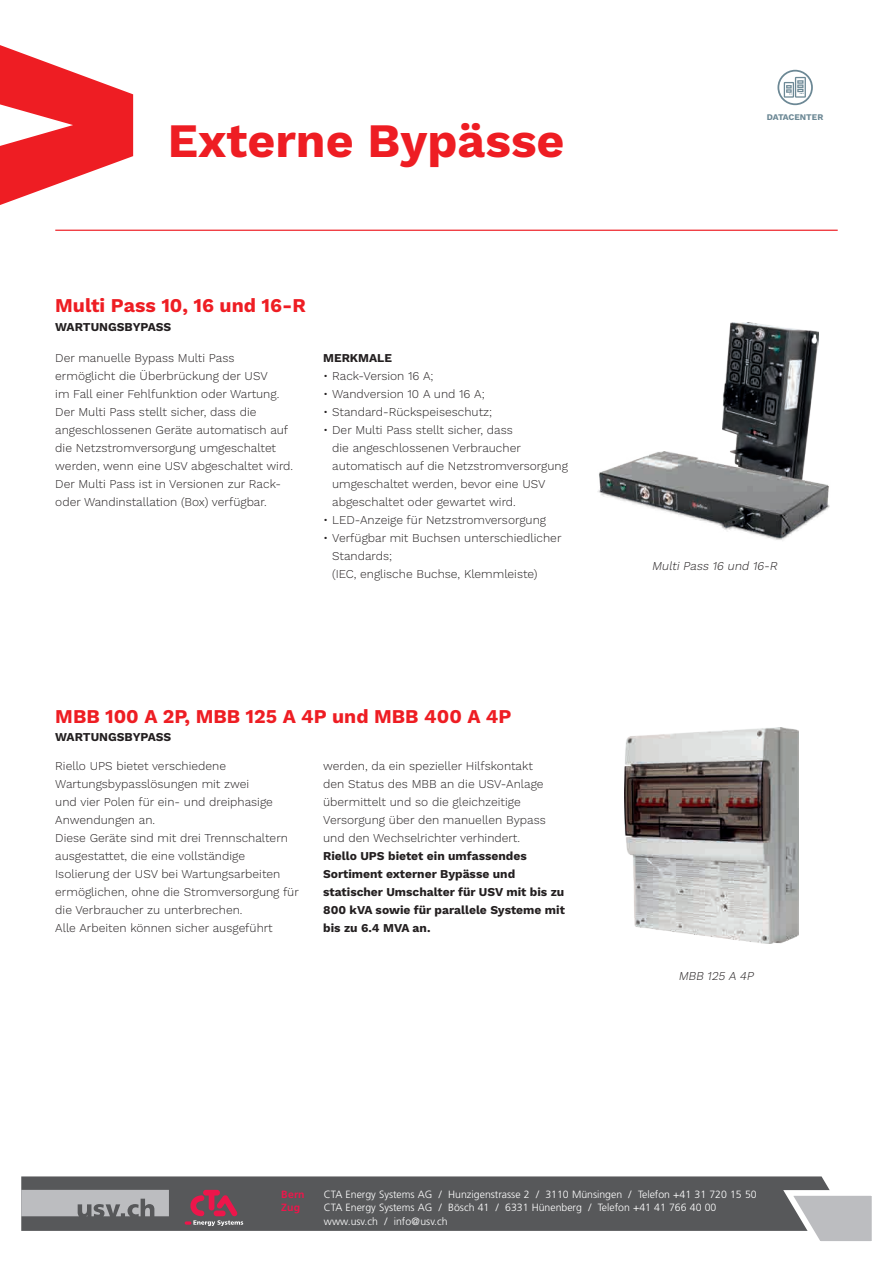
<style>
.page{position:relative;width:893px;height:1263px;background:#fff}
.page>*{position:absolute;margin:0;border:0;box-sizing:border-box;transform-origin:0 0}
.TITOLI_BIG{font:700 48px "Work Sans";color:#ee1d23}
.t1{font:700 19.5px "Work Sans";color:#ee1d23}
.t2{font:300 12px/18px "Work Sans";color:#231f20}
.TITOLI{font:700 12px/18px "Work Sans";color:#231f20}
.t3{font:italic 300 12px "Work Sans";color:#231f20}
.t4{font:300 10.5px/13.5px "Frutiger";color:#fff}
.t5{font:700 10.5px "Frutiger";letter-spacing:.02em;color:#ed164b}
.t6{font:700 8.7px "Work Sans";color:#6c8895}
</style>
<div class="page">
<div style="left:21px;top:1176px;width:806px;height:55px;background:#57585a"></div>
<svg style="left:185px;top:1190px;width:58px;height:36px"></svg>
<svg style="left:21px;top:1190px;width:148px;height:26px"></svg>
<svg style="left:778px;top:1185px;width:94px;height:56px"></svg>
<svg style="left:0;top:45px;width:133px;height:160px"></svg>
<hr style="left:55px;top:230px;width:783px;height:1px;background:#ee1d23">
<svg style="left:777px;top:70px;width:36px;height:35px"></svg>
<div style="left:779px;top:72px;width:32px;height:31px;background:#fff;border-radius:50%"></div>
<svg style="left:784px;top:77px;width:22px;height:21px"></svg>
<img style="left:722px;top:322px;width:96px;height:130px">
<img style="left:598px;top:452px;width:232px;height:89px">
<img style="left:624px;top:728px;width:174px;height:215px">
<p class="TITOLI_BIG" style="left:168px;top:113px;width:398px">Externe Bypässe</p>
<p class="t1" style="left:55px;top:295px;width:252px">Multi Pass 10, 16 und 16-R</p>
<p class="TITOLI" style="left:55px;top:318px;width:118px">WARTUNGSBYPASS</p>
<p class="t2" style="left:55px;top:349px;width:239px">Der manuelle Bypass Multi Pass ermöglicht die Überbrückung der USV<br>im Fall einer Fehlfunktion oder Wartung.<br>Der Multi Pass stellt sicher, dass die angeschlossenen Geräte automatisch auf die Netzstromversorgung umgeschaltet werden, wenn eine USV abgeschaltet wird.<br>Der Multi Pass ist in Versionen zur Rack&shy;oder Wandinstallation (Box) verfügbar.</p>
<p class="TITOLI" style="left:323px;top:350px;width:70px">MERKMALE</p>
<p class="t2" style="left:323px;top:367px;width:112px">• Rack-Version 16 A;</p>
<p class="t2" style="left:323px;top:385px;width:163px">• Wandversion 10 A und 16 A;</p>
<p class="t2" style="left:323px;top:403px;width:171px">• Standard-Rückspeiseschutz;</p>
<p class="t2" style="left:332px;top:421px;width:237px;text-indent:-9px">• Der Multi Pass stellt sicher, dass<br>die angeschlossenen Verbraucher automatisch auf die Netzstromversorgung umgeschaltet werden, bevor eine USV abgeschaltet oder gewartet wird.</p>
<p class="t2" style="left:323px;top:511px;width:224px">• LED-Anzeige für Netzstromversorgung</p>
<p class="t2" style="left:332px;top:529px;width:231px;text-indent:-9px">• Verfügbar mit Buchsen unterschiedlicher<br>Standards;</p>
<p class="t2" style="left:332px;top:565px;width:207px">(IEC, englische Buchse, Klemmleiste)</p>
<p class="t1" style="left:55px;top:705px;width:458px">MBB 100 A 2P, MBB 125 A 4P und MBB 400 A 4P</p>
<p class="TITOLI" style="left:55px;top:728px;width:118px">WARTUNGSBYPASS</p>
<p class="t2" style="left:55px;top:758px;width:219px">Riello UPS bietet verschiedene<br>Wartungsbypasslösungen mit zwei und vier Polen für ein- und dreiphasige<br>Anwendungen an.</p>
<p class="t2" style="left:55px;top:830px;width:245px">Diese Geräte sind mit drei Trennschaltern ausgestattet, die eine vollständige Isolierung der USV bei Wartungsarbeiten ermöglichen, ohne die Stromversorgung für die Verbraucher zu unterbrechen.</p>
<p class="t2" style="left:55px;top:920px;width:219px">Alle Arbeiten können sicher ausgeführt</p>
<p class="t2" style="left:323px;top:758px;width:224px">werden, da ein spezieller Hilfskontakt den Status des MBB an die USV-Anlage übermittelt und so die gleichzeitige Versorgung über den manuellen Bypass und den Wechselrichter verhindert.</p>
<p class="TITOLI" style="left:323px;top:848px;width:243px">Riello UPS bietet ein umfassendes<br>Sortiment externer Bypässe und statischer Umschalter für USV mit bis zu<br>800 kVA sowie für parallele Systeme mit bis zu 6.4 MVA an.</p>
<p class="t6" style="left:767px;top:112px;width:58px">DATACENTER</p>
<p class="t3" style="left:652px;top:559px;width:129px">Multi Pass 16 und 16-R</p>
<p class="t3" style="left:678px;top:969px;width:79px">MBB 125 A 4P</p>
<p class="t5" style="left:281px;top:1188px;width:25px">Bern</p>
<p class="t4" style="left:324px;top:1187px;width:434px">CTA Energy Systems AG / Hunzigenstrasse 2 / 3110 Münsingen / Telefon +41 31 720 15 50</p>
<p class="t5" style="left:281px;top:1201px;width:20px">Zug</p>
<p class="t4" style="left:324px;top:1200px;width:394px">CTA Energy Systems AG / Bösch 41 / 6331 Hünenberg / Telefon +41 41 766 40 00 www.usv.ch / info@usv.ch</p>
</div>
